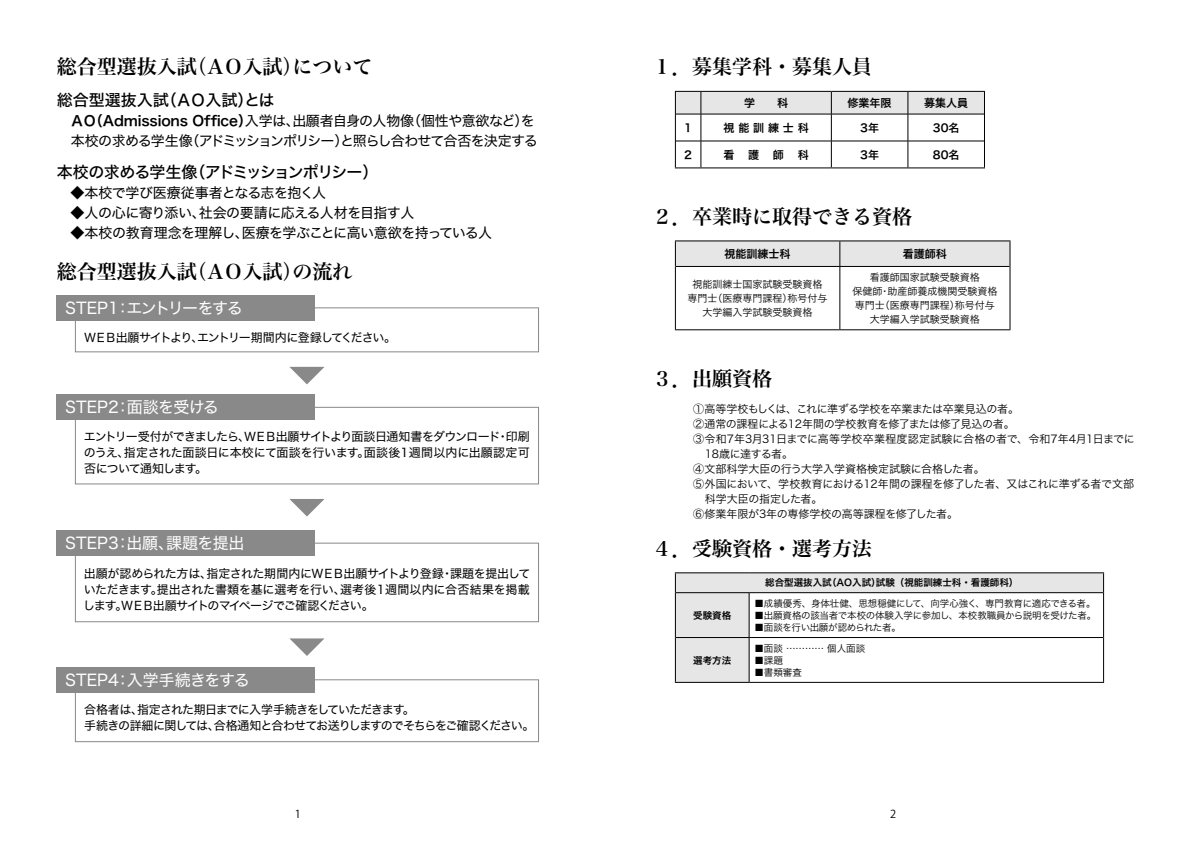
<style>
.page{position:relative;width:1191px;height:842px;background:#fff}
.page>*{position:absolute;margin:0;border:0;box-sizing:border-box;transform-origin:0 0}
.t1{font:20px "Hira Min Std W6";color:#000}
.t2{font:16px "Hira Kaku Std W4";color:#fff}
.t3{font:16px "Hira Kaku Std W5";letter-spacing:-.065em;color:#000}
.t4{font:16px "Hira Kaku Std W5";color:#000}
.t5{font:16px "Hira Kaku Std W4";letter-spacing:-.09em;color:#fff}
.t6{font:14px/20px "Hira Kaku Std W4";letter-spacing:-.04em;color:#000}
.t7{font:12px/16px "Hira Kaku Std W4";letter-spacing:-.055em;color:#000;text-align:justify}
.t8{font:12px/16px "Hira Kaku Std W4";letter-spacing:-.08em;color:#000}
.t9{font:12px "Hira Kaku Std W4";letter-spacing:-.095em;color:#000}
.t10{font:11px "Hira Kaku Pro W3";letter-spacing:-.025em;color:#000}
.t11{font:11px "Hira Kaku Pro W3";color:#000}
.t12{font:11px "Hira Kaku Pro W6";color:#000}
.t13{font:11px "Hira Kaku Std W6";color:#000}
.t14{font:11px "Koz Go Pro";color:#000}
.t15{font:10px/14px "Hira Kaku Std W3";color:#000;text-align:center}
.t16{font:9.5px "Hira Kaku Pro W3";letter-spacing:-.025em;color:#000}
.t17{font:9.5px "Hira Kaku Pro W3";color:#000}
.t18{font:9.5px "Hira Kaku Pro W6";color:#000}
.s1{font-family:"Hira Kaku Std W6"}
</style>
<div class="page">
<svg style="left:675px;top:91px;width:310px;height:77px"></svg>
<hr style="left:701px;top:167px;width:130px;height:1px;background:#000">
<hr style="left:831px;top:167px;width:77px;height:1px;background:#000">
<hr style="left:908px;top:167px;width:77px;height:1px;background:#000">
<hr style="left:676px;top:266px;width:164px;height:1px;background:#000">
<hr style="left:840px;top:266px;width:169px;height:1px;background:#000">
<hr style="left:839px;top:267px;width:1px;height:62px;background:#000">
<hr style="left:675px;top:240px;width:165px;height:1px;background:#000">
<hr style="left:840px;top:240px;width:170px;height:1px;background:#000">
<hr style="left:675px;top:266px;width:1px;height:63px;background:#000">
<hr style="left:675px;top:329px;width:165px;height:1px;background:#000">
<hr style="left:840px;top:329px;width:170px;height:1px;background:#000">
<svg style="left:675px;top:241px;width:335px;height:25px;background:#dfdfdf"></svg>
<hr style="left:1009px;top:266px;width:1px;height:63px;background:#000">
<svg style="left:676px;top:573px;width:427px;height:109px"></svg>
<hr style="left:676px;top:592px;width:73px;height:1px;background:#000">
<hr style="left:749px;top:592px;width:354px;height:1px;background:#000">
<hr style="left:749px;top:593px;width:1px;height:44px;background:#000">
<hr style="left:676px;top:637px;width:73px;height:1px;background:#000">
<hr style="left:749px;top:637px;width:354px;height:1px;background:#000">
<hr style="left:749px;top:638px;width:1px;height:44px;background:#000">
<hr style="left:675px;top:572px;width:74px;height:1px;background:#000">
<svg style="left:675px;top:573px;width:1px;height:20px"></svg>
<hr style="left:749px;top:572px;width:355px;height:1px;background:#000">
<svg style="left:1103px;top:573px;width:1px;height:20px"></svg>
<hr style="left:675px;top:593px;width:1px;height:44px;background:#000">
<hr style="left:1103px;top:593px;width:1px;height:44px;background:#000">
<hr style="left:675px;top:637px;width:1px;height:45px;background:#000">
<hr style="left:1103px;top:637px;width:1px;height:45px;background:#000">
<hr style="left:675px;top:682px;width:74px;height:1px;background:#000">
<hr style="left:749px;top:682px;width:355px;height:1px;background:#000">
<div style="left:75px;top:308px;width:464px;height:44px;border:1px solid #898989"></div>
<div style="left:75px;top:407px;width:464px;height:77px;border:1px solid #898989"></div>
<div style="left:75px;top:543px;width:464px;height:79px;border:1px solid #898989"></div>
<div style="left:75px;top:679px;width:464px;height:63px;border:1px solid #898989"></div>
<div style="left:57px;top:295px;width:258px;height:25px;background:#898989"></div>
<div style="left:57px;top:394px;width:258px;height:26px;background:#898989"></div>
<div style="left:57px;top:530px;width:258px;height:26px;background:#898989"></div>
<div style="left:57px;top:667px;width:258px;height:25px;background:#898989"></div>
<svg style="left:289px;top:367px;width:35px;height:17px"></svg>
<svg style="left:289px;top:499px;width:35px;height:17px"></svg>
<svg style="left:289px;top:638px;width:35px;height:18px"></svg>
<h1 class="t1" style="left:57px;top:52px;width:317px">総合型選抜入試（ＡＯ入試）について</h1>
<h2 class="t4" style="left:57px;top:88px;width:219px">総合型選抜入試（ＡＯ入試）とは</h2>
<p class="t6" style="left:70px;top:111px;width:469px"><span class="s1">ＡＯ（Admissions Office）</span>入学は、出願者自身の人物像（個性や意欲など）を本校の求める学生像（アドミッションポリシー）と照らし合わせて合否を決定する</p>
<h2 class="t3" style="left:57px;top:160px;width:323px">本校の求める学生像（アドミッションポリシー）</h2>
<p class="t6" style="left:57px;top:183px;width:437px">　◆本校で学び医療従事者となる志を抱く人<br>　◆人の心に寄り添い、社会の要請に応える人材を目指す人<br>　◆本校の教育理念を理解し、医療を学ぶことに高い意欲を持っている人</p>
<h1 class="t1" style="left:57px;top:257px;width:297px">総合型選抜入試（ＡＯ入試）の流れ</h1>
<h2 class="t5" style="left:65px;top:295px;width:179px">STEP1：エントリーをする</h2>
<p class="t9" style="left:84px;top:328px;width:314px">ＷＥＢ出願サイトより、エントリー期間内に登録してください。</p>
<h2 class="t2" style="left:65px;top:395px;width:155px">STEP2：面談を受ける</h2>
<p class="t7" style="left:84px;top:429px;width:447px">エントリー受付ができましたら、ＷＥＢ出願サイトより面談日通知書をダウンロード・印刷のうえ、指定された面談日に本校にて面談を行います。面談後1週間以内に出願認定可否について通知します。</p>
<h2 class="t2" style="left:65px;top:531px;width:181px">STEP3：出願、課題を提出</h2>
<p class="t7" style="left:83px;top:565px;width:448px">出願が認められた方は、指定された期間内にＷＥＢ出願サイトより登録・課題を提出していただきます。提出された書類を基に選考を行い、選考後1週間以内に合否結果を掲載します。ＷＥＢ出願サイトのマイページでご確認ください。</p>
<h2 class="t2" style="left:65px;top:667px;width:186px">STEP4：入学手続きをする</h2>
<p class="t8" style="left:84px;top:702px;width:452px">合格者は、指定された期日までに入学手続きをしていただきます。<br>手続きの詳細に関しては、合格通知と合わせてお送りしますのでそちらをご確認ください。</p>
<h1 class="t1" style="left:652px;top:52px;width:221px">１．募集学科・募集人員</h1>
<p class="t12" style="left:744px;top:93px;width:45px">学　　科</p>
<p class="t12" style="left:847px;top:93px;width:45px">修業年限</p>
<p class="t12" style="left:924px;top:93px;width:45px">募集人員</p>
<p class="t12" style="left:684px;top:118px;width:9px">1</p>
<p class="t12" style="left:723px;top:118px;width:87px">視能訓練士科</p>
<p class="t12" style="left:860px;top:118px;width:20px">3年</p>
<p class="t12" style="left:933px;top:118px;width:28px">30名</p>
<p class="t12" style="left:684px;top:145px;width:9px">2</p>
<p class="t12" style="left:723px;top:145px;width:87px">看護師科</p>
<p class="t12" style="left:860px;top:145px;width:20px">3年</p>
<p class="t12" style="left:933px;top:145px;width:28px">80名</p>
<h1 class="t1" style="left:652px;top:202px;width:261px">２．卒業時に取得できる資格</h1>
<p class="t13" style="left:724px;top:245px;width:67px">視能訓練士科</p>
<p class="t13" style="left:903px;top:245px;width:45px">看護師科</p>
<p class="t15" style="left:687px;top:277px;width:141px">視能訓練士国家試験受験資格専門士（医療専門課程）称号付与大学編入学試験受験資格</p>
<p class="t15" style="left:852px;top:270px;width:146px">看護師国家試験受験資格<br>保健師・助産師養成機関受験資格専門士（医療専門課程）称号付与大学編入学試験受験資格</p>
<h1 class="t1" style="left:652px;top:364px;width:121px">３．出願資格</h1>
<p class="t10" style="left:693px;top:399px;width:327px">①高等学校もしくは、これに準ずる学校を卒業または卒業見込の者。</p>
<p class="t10" style="left:693px;top:414px;width:323px">②通常の課程による12年間の学校教育を修了または修了見込の者。</p>
<p class="t11" style="left:693px;top:429px;width:443px">③令和7年3月31日までに高等学校卒業程度認定試験に合格の者で、令和7年4月1日までに</p>
<p class="t10" style="left:704px;top:444px;width:90px">18歳に達する者。</p>
<p class="t11" style="left:693px;top:459px;width:293px">④文部科学大臣の行う大学入学資格検定試験に合格した者。</p>
<p class="t10" style="left:693px;top:474px;width:442px">⑤外国において、学校教育における12年間の課程を修了した者、又はこれに準ずる者で文部</p>
<p class="t10" style="left:704px;top:489px;width:119px">科学大臣の指定した者。</p>
<p class="t10" style="left:693px;top:504px;width:266px">⑥修業年限が3年の専修学校の高等課程を修了した者。</p>
<h1 class="t1" style="left:652px;top:534px;width:221px">４．受験資格・選考方法</h1>
<p class="t18" style="left:765px;top:574px;width:255px">総合型選抜入試（AO入試）試験（視能訓練士科・看護師科）</p>
<p class="t18" style="left:693px;top:606px;width:39px">受験資格</p>
<p class="t17" style="left:754px;top:595px;width:342px">■成績優秀、身体壮健、思想穏健にして、向学心強く、専門教育に適応できる者。</p>
<p class="t16" style="left:754px;top:607px;width:343px">■出願資格の該当者で本校の体験入学に参加し、本校教職員から説明を受けた者。</p>
<p class="t16" style="left:754px;top:619px;width:148px">■面談を行い出願が認められた者。</p>
<p class="t18" style="left:693px;top:651px;width:39px">選考方法</p>
<p class="t16" style="left:754px;top:639px;width:112px">■面談 ………… 個人面談</p>
<p class="t16" style="left:754px;top:651px;width:30px">■課題</p>
<p class="t16" style="left:754px;top:663px;width:49px">■書類審査</p>
<p class="t14" style="left:295px;top:806px;width:8px">1</p>
<p class="t14" style="left:890px;top:806px;width:8px">2</p>
</div>
